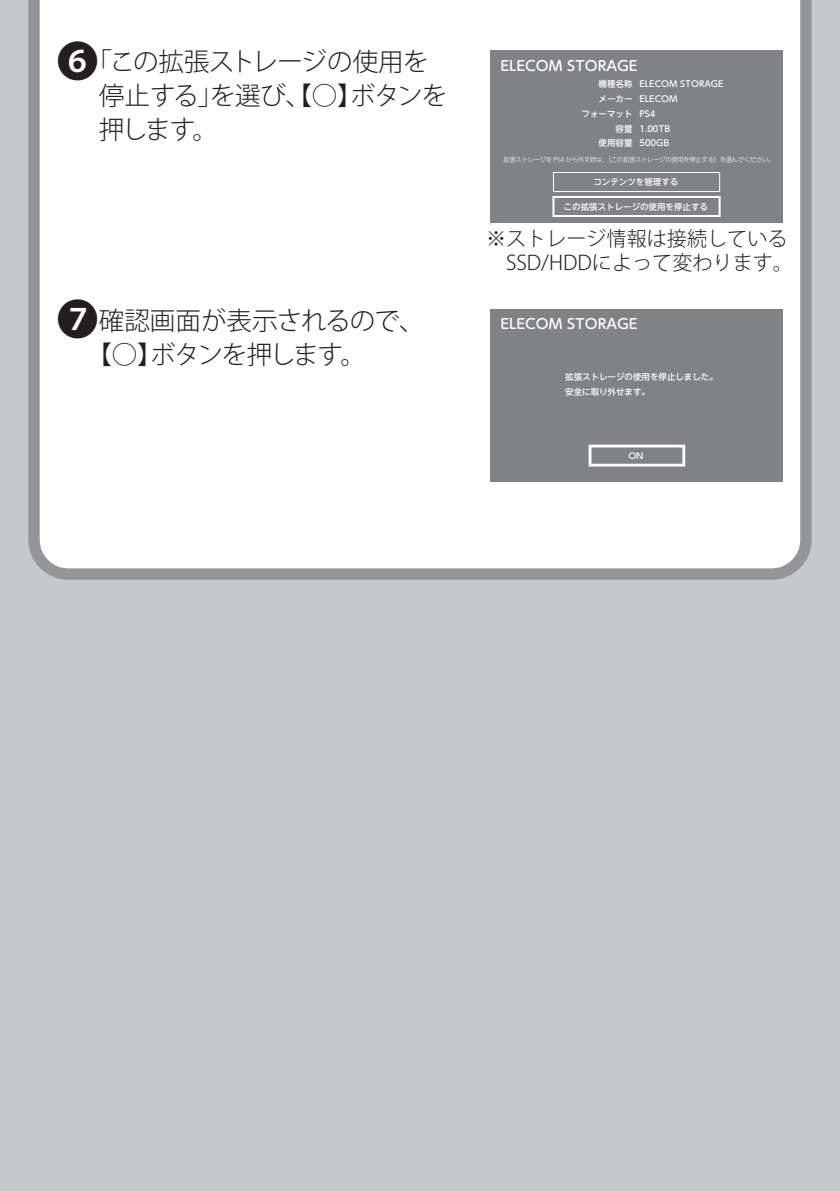
<style>
.page{position:relative;width:840px;height:1191px;background:#fff}
.page>*{position:absolute;margin:0;border:0;box-sizing:border-box;transform-origin:0 0}
.t1{font:300 25.6px/34px "Koz Go Pro";letter-spacing:-.04em;color:#231f20}
.t2{font:300 20px/24px "Koz Go Pro";color:#231f20;text-align:right}
.t3{font:500 14px "UD Shin M Go Pro";color:#fff}
.t4{font:500 8.4px/14.8px "UD Shin M Go Pro";color:#fff}
.t5{font:300 6.4px "UD Shin Go Pro";letter-spacing:-.05em;color:#fff}
.s1{font-size:42.4px}
</style>
<div class="page">
<div style="left:0;top:0;width:839px;height:1191px;background:#c7c8ca"></div>
<div style="left:28px;top:0;width:784px;height:580px;background:#fff"></div>
<div style="left:490px;top:309px;width:292px;height:173px;background:#808285"></div>
<div style="left:588px;top:445px;width:96px;height:21px;border:3px solid #fff"></div>
<div style="left:490px;top:51px;width:292px;height:172px;background:#808285"></div>
<div style="left:552px;top:172px;width:167px;height:20px;border:1px solid #fff"></div>
<div style="left:552px;top:196px;width:168px;height:21px;border:2px solid #fff"></div>
<h1 class="t1" style="left:99px;top:45px;width:350px;text-indent:-43px"><span class="s1">❻</span>「この拡張ストレージの使用を停止する」を選び、【○】ボタンを押します。</h1>
<h1 class="t1" style="left:86px;top:303px;width:339px;text-indent:-30px"><span class="s1">❼</span>確認画面が表示されるので、【○】ボタンを押します。</h1>
<h3 class="t3" style="left:500px;top:54px;width:139px">ELECOM STORAGE</h3>
<p class="t4" style="left:581px;top:76px;width:52px;text-align:right">機種名称<br>メーカー<br>フォーマット容量<br>使用容量</p>
<p class="t4" style="left:593px;top:174px;width:86px">コンテンツを管理する</p>
<p class="t4" style="left:563px;top:198px;width:146px">この拡張ストレージの使用を停止する</p>
<h2 class="t2" style="left:485px;top:227px;width:308px">※ストレージ情報は接続している<br>SSD/HDDによって変わります。</h2>
<p class="t4" style="left:639px;top:76px;width:86px">ELECOM STORAGE<br>ELECOM<br>PS4<br>1.00TB<br>500GB</p>
<p class="t5" style="left:503px;top:155px;width:272px">拡張ストレージを PS4 から外す時は、［この拡張ストレージの使用を停止する］を選んでください。</p>
<h3 class="t3" style="left:500px;top:312px;width:139px">ELECOM STORAGE</h3>
<p class="t4" style="left:565px;top:369px;width:154px">拡張ストレージの使用を停止しました。安全に取り外せます。</p>
<p class="t4" style="left:628px;top:447px;width:17px">ON</p>
</div>
